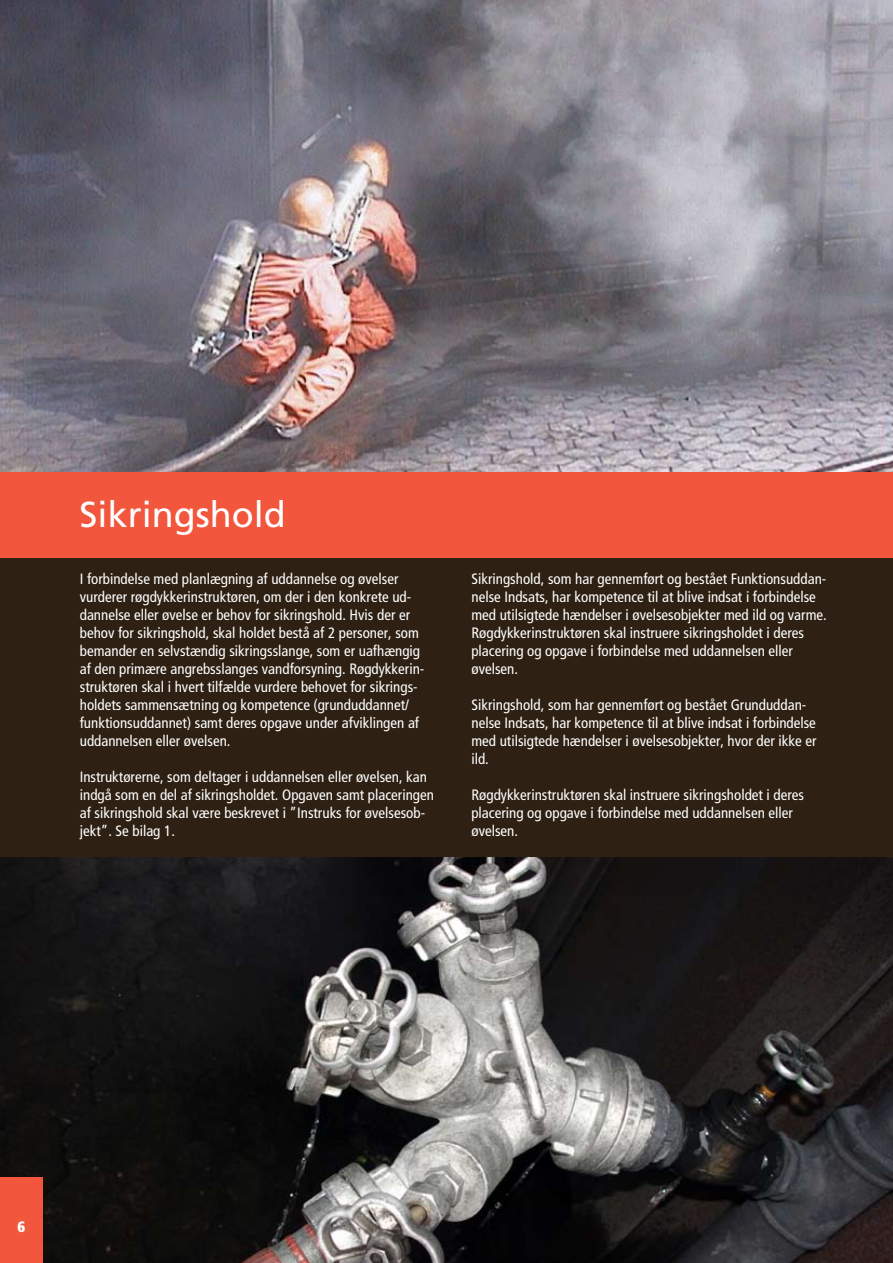
<style>
.page{position:relative;width:893px;height:1263px;background:#fff}
.page>*{position:absolute;margin:0;border:0;box-sizing:border-box;transform-origin:0 0}
.t1{font:36px "Frutiger";color:#fff}
.t2{font:condensed 15px/18px "Frutiger";color:#fff}
.t3{font:900 condensed 15px "Frutiger LT Std";color:#fff}
</style>
<div class="page">
<img style="left:0;top:0;width:893px;height:472px">
<img style="left:0;top:856px;width:893px;height:407px">
<div style="left:0;top:557px;width:893px;height:299px;background:#2e2113"></div>
<div style="left:0;top:472px;width:893px;height:85px;background:#f2573e"></div>
<div style="left:0;top:1178px;width:43px;height:85px;background:#f2573e"></div>
<h1 class="t1" style="left:80px;top:494px;width:208px">Sikringshold</h1>
<p class="t2" style="left:80px;top:570px;width:346px">I forbindelse med planlægning af uddannelse og øvelser vurderer røgdykkerinstruktøren, om der i den konkrete ud&shy;dannelse eller øvelse er behov for sikringshold. Hvis der er behov for sikringshold, skal holdet bestå af 2 personer, som bemander en selvstændig sikringsslange, som er uafhængig af den primære angrebsslanges vandforsyning. Røgdykkerin&shy;struktøren skal i hvert tilfælde vurdere behovet for sikrings&shy;holdets sammensætning og kompetence (grunduddannet/ funktionsuddannet) samt deres opgave under afviklingen af uddannelsen eller øvelsen.</p>
<p class="t2" style="left:80px;top:768px;width:356px">Instruktørerne, som deltager i uddannelsen eller øvelsen, kan indgå som en del af sikringsholdet. Opgaven samt placeringen af sikringshold skal være beskrevet i ”Instruks for øvelsesob&shy;jekt”. Se bilag 1.</p>
<p class="t2" style="left:471px;top:570px;width:357px">Sikringshold, som har gennemført og bestået Funktionsuddan&shy;nelse Indsats, har kompetence til at blive indsat i forbindelse med utilsigtede hændelser i øvelsesobjekter med ild og varme.<br>Røgdykkerinstruktøren skal instruere sikringsholdet i deres placering og opgave i forbindelse med uddannelsen eller øvelsen.</p>
<p class="t2" style="left:471px;top:696px;width:346px">Sikringshold, som har gennemført og bestået Grunduddan&shy;nelse Indsats, har kompetence til at blive indsat i forbindelse med utilsigtede hændelser i øvelsesobjekter, hvor der ikke er ild.</p>
<p class="t2" style="left:471px;top:786px;width:334px">Røgdykkerinstruktøren skal instruere sikringsholdet i deres placering og opgave i forbindelse med uddannelsen eller øvelsen.</p>
<p class="t3" style="left:17px;top:1217px;width:9px">6</p>
</div>
